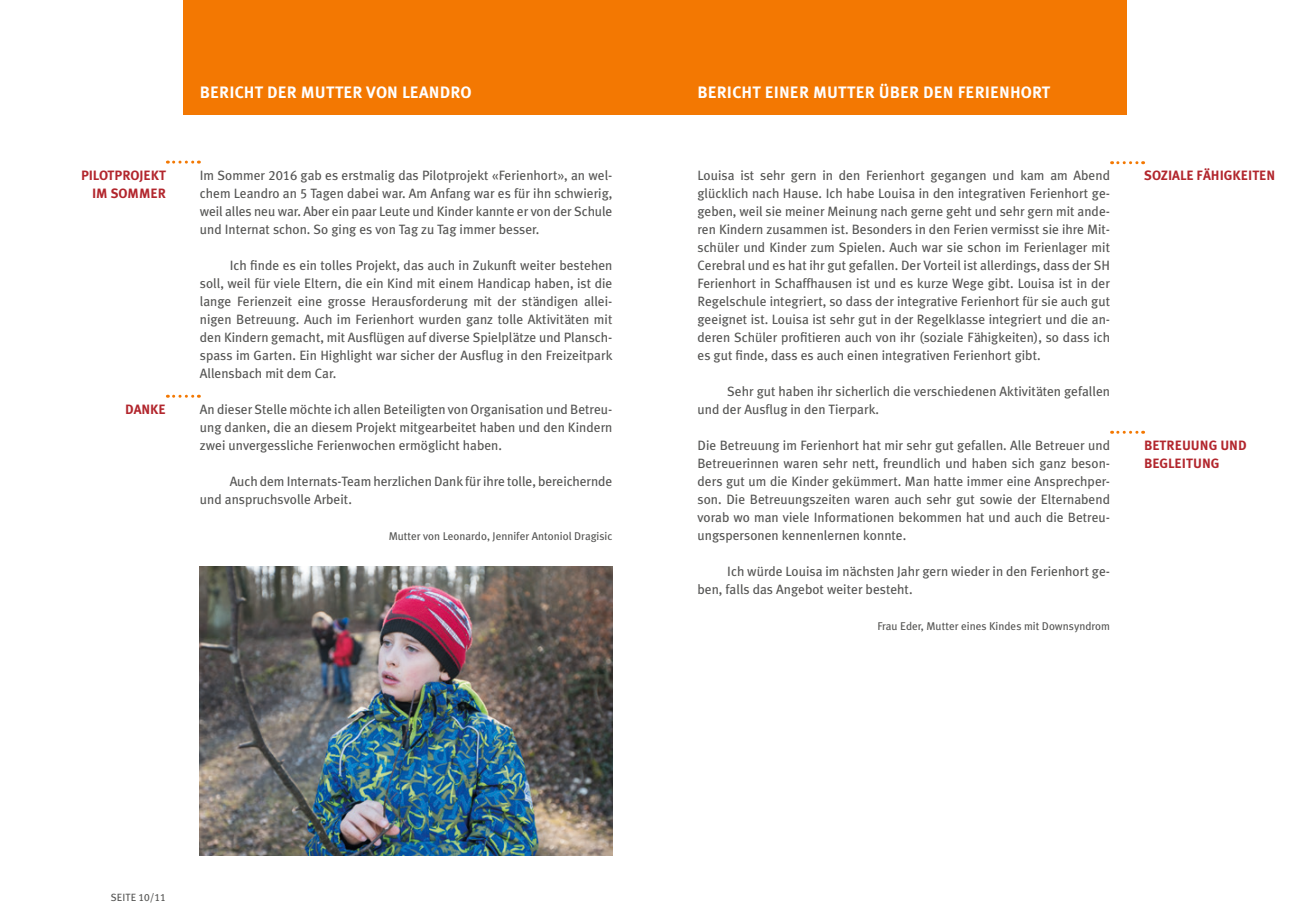
<style>
.page{position:relative;width:1310px;height:919px;background:#fff}
.page>*{position:absolute;margin:0;border:0;box-sizing:border-box;transform-origin:0 0}
.t1{font:700 16.5px "Meta Plus";letter-spacing:.01em;color:#fff}
.t2{font:13.5px/18px "Meta Plus";color:#555554;text-align:justify}
.t3{font:700 13.5px/18px "Meta Plus";color:#b2262d}
.t4{font:11.25px "Meta Plus";color:#555554}
.t5{font:10.5px "Meta Plus Book Caps";color:#555554}
.s1{font-family:"Meta Plus Book Caps"}
</style>
<div class="page">
<div style="left:184px;top:0;width:943px;height:115px;background:#f37802"></div>
<svg style="left:1111px;top:431px;width:32px;height:3px"></svg>
<svg style="left:174px;top:160px;width:25px;height:3px"></svg>
<svg style="left:174px;top:394px;width:25px;height:3px"></svg>
<svg style="left:1111px;top:161px;width:32px;height:3px"></svg>
<img style="left:200px;top:567px;width:412px;height:288px">
<p class="t3" style="left:81px;top:166px;width:86px;text-align:right">PILOTPROJEKT<br>IM SOMMER</p>
<p class="t3" style="left:125px;top:400px;width:42px">DANKE</p>
<p class="t1" style="left:200px;top:83px;width:273px">BERICHT DER MUTTER VON LEANDRO</p>
<p class="t1" style="left:697px;top:83px;width:354px">BERICHT EINER MUTTER ÜBER DEN FERIENHORT</p>
<p class="t2" style="left:200px;top:166px;width:414px">Im Sommer <span class="s1">2016</span> gab es erstmalig das Pilotprojekt «Ferienhort», an wel-</p>
<p class="t3" style="left:1144px;top:166px;width:133px">SOZIALE FÄHIGKEITEN</p>
<p class="t2" style="left:200px;top:184px;width:414px">chem Leandro an <span class="s1">5</span> Tagen dabei war. Am Anfang war es für ihn schwierig, weil alles neu war. Aber ein paar Leute und Kinder kannte er von der Schule und Internat schon. So ging es von Tag zu Tag immer besser.</p>
<p class="t2" style="left:200px;top:256px;width:414px;text-indent:30px">Ich finde es ein tolles Projekt, das auch in Zukunft weiter bestehen soll, weil für viele Eltern, die ein Kind mit einem Handicap haben, ist die lange Ferienzeit eine grosse Herausforderung mit der ständigen allei&shy;nigen Betreuung. Auch im Ferienhort wurden ganz tolle Aktivitäten mit den Kindern gemacht, mit Ausflügen auf diverse Spielplätze und Plansch&shy;spass im Garten. Ein Highlight war sicher der Ausflug in den Freizeitpark Allensbach mit dem Car.</p>
<p class="t2" style="left:200px;top:400px;width:414px">An dieser Stelle möchte ich allen Beteiligten von Organisation und Betreu&shy;ung danken, die an diesem Projekt mitgearbeitet haben und den Kindern zwei unvergessliche Ferienwochen ermöglicht haben.</p>
<p class="t2" style="left:200px;top:472px;width:414px;text-indent:30px">Auch dem Internats-Team herzlichen Dank für ihre tolle, bereichernde und anspruchsvolle Arbeit.</p>
<p class="t4" style="left:389px;top:530px;width:225px">Mutter von Leonardo, Jennifer Antoniol Dragisic</p>
<p class="t2" style="left:697px;top:166px;width:414px">Louisa ist sehr gern in den Ferienhort gegangen und kam am Abend glücklich nach Hause. Ich habe Louisa in den integrativen Ferienhort ge&shy;geben, weil sie meiner Meinung nach gerne geht und sehr gern mit ande&shy;ren Kindern zusammen ist. Besonders in den Ferien vermisst sie ihre Mit&shy;schüler und Kinder zum Spielen. Auch war sie schon im Ferienlager mit Cerebral und es hat ihr gut gefallen. Der Vorteil ist allerdings, dass der SH Ferienhort in Schaffhausen ist und es kurze Wege gibt. Louisa ist in der Regelschule integriert, so dass der integrative Ferienhort für sie auch gut geeignet ist. Louisa ist sehr gut in der Regelklasse integriert und die an&shy;deren Schüler profitieren auch von ihr (soziale Fähigkeiten), so dass ich es gut finde, dass es auch einen integrativen Ferienhort gibt.</p>
<p class="t2" style="left:697px;top:382px;width:414px;text-indent:30px">Sehr gut haben ihr sicherlich die verschiedenen Aktivitäten gefallen und der Ausflug in den Tierpark.</p>
<p class="t2" style="left:697px;top:436px;width:414px">Die Betreuung im Ferienhort hat mir sehr gut gefallen. Alle Betreuer und Betreuerinnen waren sehr nett, freundlich und haben sich ganz beson&shy;ders gut um die Kinder gekümmert. Man hatte immer eine Ansprechper&shy;son. Die Betreuungszeiten waren auch sehr gut sowie der Elternabend vorab wo man viele Informationen bekommen hat und auch die Betreu&shy;ungspersonen kennenlernen konnte.</p>
<p class="t2" style="left:697px;top:562px;width:414px;text-indent:30px">Ich würde Louisa im nächsten Jahr gern wieder in den Ferienhort ge&shy;ben, falls das Angebot weiter besteht.</p>
<p class="t4" style="left:877px;top:620px;width:234px">Frau Eder, Mutter eines Kindes mit Downsyndrom</p>
<p class="t3" style="left:1144px;top:436px;width:104px">BETREUUNG UND<br>BEGLEITUNG</p>
<p class="t5" style="left:111px;top:890px;width:56px">SEITE 10/11</p>
</div>
